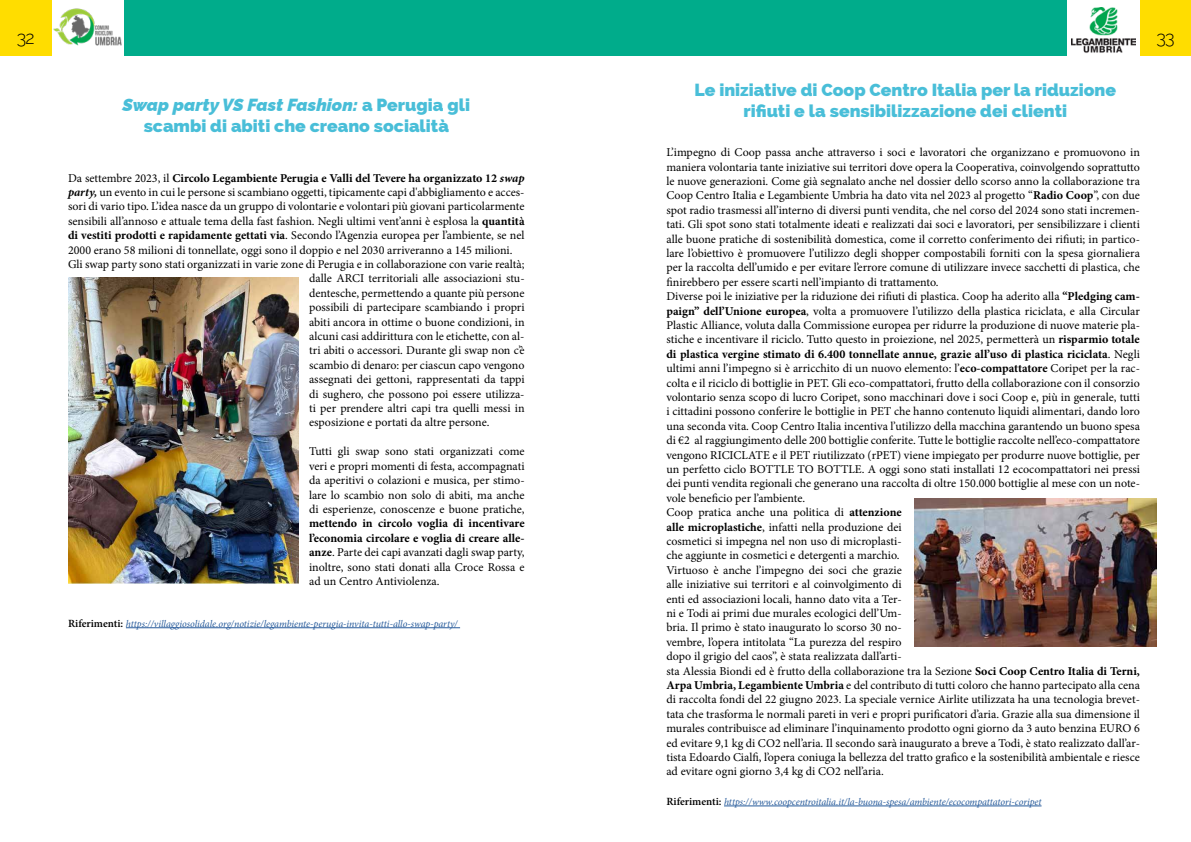
<style>
.page{position:relative;width:1191px;height:842px;background:#fff}
.page>*{position:absolute;margin:0;border:0;box-sizing:border-box;transform-origin:0 0}
.t1{font:300 18px "Raleway";color:#000}
.t2{font:800 17.5px/21px "Raleway";color:#49bed8;text-align:center}
.t3{font:12px/14.4px "Minion Pro";color:#000;text-align:justify}
.t4{font:700 12px "Minion Pro";color:#000}
.t5{font:italic 10px "Minion Pro";letter-spacing:-.005em;color:#275b9b}
.s1{font-weight:900;font-style:italic}
.s2{font-weight:400}
.s3{font-style:italic}
.s4{font-weight:700;font-style:italic}
.s5{font-weight:700}
.s6{font-weight:600;font-style:normal;font-size:11px;color:#000}
</style>
<div class="page">
<div style="left:124px;top:0;width:472px;height:56px;background:#00ac8b"></div>
<div style="left:0;top:0;width:51px;height:56px;background:#fd0"></div>
<div style="left:596px;top:0;width:471px;height:56px;background:#00ac8b"></div>
<div style="left:1140px;top:0;width:51px;height:56px;background:#fd0"></div>
<img style="left:1071px;top:7px;width:64px;height:46px">
<img style="left:53px;top:8px;width:69px;height:38px">
<img style="left:68px;top:278px;width:230px;height:306px">
<hr style="left:126px;top:627px;width:334px;height:1px;background:#275b9b">
<img style="left:914px;top:499px;width:242px;height:147px">
<hr style="left:724px;top:806px;width:317px;height:1px;background:#275b9b">
<h1 class="t1" style="left:17px;top:24px;width:19px">32</h1>
<h1 class="t1" style="left:1156px;top:24px;width:20px">33</h1>
<h2 class="t2" style="left:123px;top:95px;width:349px"><span class="s1">Swap party VS Fast Fashion:</span> a Perugia gli scambi di abiti che creano socialità</h2>
<p class="t4" style="left:68px;top:169px;width:458px"><span class="s2">Da settembre 2023, il</span> Circolo Legambiente Perugia e Valli del Tevere ha organizzato 12 <span class="s3">swap</span></p>
<p class="t3" style="left:68px;top:185px;width:458px"><span class="s4">party,</span> un evento in cui le persone si scambiano oggetti, tipicamente capi d'abbigliamento e acces-</p>
<p class="t3" style="left:68px;top:199px;width:458px">sori di vario tipo. L’idea nasce da un gruppo di volontarie e volontari più giovani particolarmente</p>
<p class="t3" style="left:68px;top:214px;width:458px">sensibili all’annoso e attuale tema della fast fashion. Negli ultimi vent’anni è esplosa la <span class="s5">quantità</span></p>
<p class="t3" style="left:68px;top:228px;width:458px"><span class="s5">di vestiti prodotti e rapidamente gettati via</span>. Secondo l’Agenzia europea per l’ambiente, se nel</p>
<p class="t3" style="left:68px;top:243px;width:446px">2000 erano 58 milioni di tonnellate, oggi sono il doppio e nel 2030 arriveranno a 145 milioni.</p>
<p class="t3" style="left:68px;top:257px;width:458px">Gli swap party sono stati organizzati in varie zone di Perugia e in collaborazione con varie realtà;</p>
<p class="t3" style="left:309px;top:271px;width:217px">dalle ARCI territoriali alle associazioni stu-</p>
<p class="t3" style="left:309px;top:286px;width:217px">dentesche, permettendo a quante più persone</p>
<p class="t3" style="left:309px;top:300px;width:217px">possibili di partecipare scambiando i propri</p>
<p class="t3" style="left:309px;top:315px;width:217px">abiti ancora in ottime o buone condizioni, in</p>
<p class="t3" style="left:309px;top:329px;width:217px">alcuni casi addirittura con le etichette, con al-</p>
<p class="t3" style="left:309px;top:343px;width:217px">tri abiti o accessori. Durante gli swap non c’è</p>
<p class="t3" style="left:309px;top:358px;width:217px">scambio di denaro: per ciascun capo vengono</p>
<p class="t3" style="left:309px;top:372px;width:217px">assegnati dei gettoni, rappresentati da tappi</p>
<p class="t3" style="left:309px;top:387px;width:217px">di sughero, che possono poi essere utilizza-</p>
<p class="t3" style="left:309px;top:401px;width:217px">ti per prendere altri capi tra quelli messi in</p>
<p class="t3" style="left:309px;top:415px;width:182px">esposizione e portati da altre persone.</p>
<p class="t3" style="left:309px;top:444px;width:217px">Tutti gli swap sono stati organizzati come veri e propri momenti di festa, accompagnati da aperitivi o colazioni e musica, per stimo&shy;lare lo scambio non solo di abiti, ma anche di esperienze, conoscenze e buone pratiche,</p>
<p class="t3" style="left:309px;top:516px;width:217px"><span class="s5">mettendo in circolo voglia di incentivare l’economia circolare e voglia di creare alle&shy;anze</span>. Parte dei capi avanzati dagli swap party, inoltre, sono stati donati alla Croce Rossa e ad un Centro Antiviolenza.</p>
<p class="t5" style="left:68px;top:617px;width:391px"><span class="s6">Riferimenti:</span> https://villaggiosolidale.org/notizie/legambiente-perugia-invita-tutti-allo-swap-party/</p>
<h2 class="t2" style="left:694px;top:79px;width:423px">Le iniziative di Coop Centro Italia per la riduzione rifiuti e la sensibilizzazione dei clienti</h2>
<p class="t3" style="left:666px;top:145px;width:475px;text-align:left">L’impegno di Coop passa anche attraverso i soci e lavoratori che organizzano e promuovono in maniera volontaria tante iniziative sui territori dove opera la Cooperativa, coinvolgendo soprattutto le nuove generazioni. Come già segnalato anche nel dossier dello scorso anno la collaborazione tra Coop Centro Italia e Legambiente Umbria ha dato vita nel 2023 al progetto “<span class="s5">Radio Coop</span>”, con due spot radio trasmessi all’interno di diversi punti vendita, che nel corso del 2024 sono stati incremen&shy;tati. Gli spot sono stati totalmente ideati e realizzati dai soci e lavoratori, per sensibilizzare i clienti alle buone pratiche di sostenibilità domestica, come il corretto conferimento dei rifiuti; in partico&shy;lare l’obiettivo è promuovere l’utilizzo degli shopper compostabili forniti con la spesa giornaliera per la raccolta dell’umido e per evitare l’errore comune di utilizzare invece sacchetti di plastica, che finirebbero per essere scarti nell’impianto di trattamento.<br>Diverse poi le iniziative per la riduzione dei rifiuti di plastica. Coop ha aderito alla <span class="s5">“Pledging cam&shy;paign” dell’Unione europea</span>, volta a promuovere l’utilizzo della plastica riciclata, e alla Circular Plastic Alliance, voluta dalla Commissione europea per ridurre la produzione di nuove materie pla&shy;stiche e incentivare il riciclo. Tutto questo in proiezione, nel 2025, permetterà un <span class="s5">risparmio totale di plastica vergine stimato di 6.400 tonnellate annue, grazie all’uso di plastica riciclata</span>. Negli ultimi anni l’impegno si è arricchito di un nuovo elemento: l’<span class="s5">eco-compattatore</span> Coripet per la rac&shy;colta e il riciclo di bottiglie in PET. Gli eco-compattatori, frutto della collaborazione con il consorzio volontario senza scopo di lucro Coripet, sono macchinari dove i soci Coop e, più in generale, tutti i cittadini possono conferire le bottiglie in PET che hanno contenuto liquidi alimentari, dando loro una seconda vita. Coop Centro Italia incentiva l’utilizzo della macchina garantendo un buono spesa di €2 al raggiungimento delle 200 bottiglie conferite. Tutte le bottiglie raccolte nell’eco-compattatore vengono RICICLATE e il PET riutilizzato (rPET) viene impiegato per produrre nuove bottiglie, per un perfetto ciclo BOTTLE TO BOTTLE. A oggi sono stati installati 12 ecocompattatori nei pressi dei punti vendita regionali che generano una raccolta di oltre 150.000 bottiglie al mese con un note&shy;vole beneficio per l’ambiente.<br>Coop pratica anche una politica di <span class="s5">attenzione<br>alle microplastiche</span>, infatti nella produzione dei<br>cosmetici si impegna nel non uso di microplasti-<br>che aggiunte in cosmetici e detergenti a marchio.<br>Virtuoso è anche l’impegno dei soci che grazie<br>alle iniziative sui territori e al coinvolgimento di<br>enti ed associazioni locali, hanno dato vita a Ter-<br>ni e Todi ai primi due murales ecologici dell’Um-<br>bria. Il primo è stato inaugurato lo scorso 30 no-<br>vembre, l’opera intitolata “La purezza del respiro<br>dopo il grigio del caos”, è stata realizzata dall’arti-<br>sta Alessia Biondi ed è frutto della collaborazione tra la Sezione <span class="s5">Soci Coop Centro Italia di Terni, Arpa Umbria, Legambiente Umbria</span> e del contributo di tutti coloro che hanno partecipato alla cena di raccolta fondi del 22 giugno 2023. La speciale vernice Airlite utilizzata ha una tecnologia brevet&shy;tata che trasforma le normali pareti in veri e propri purificatori d’aria. Grazie alla sua dimensione il murales contribuisce ad eliminare l’inquinamento prodotto ogni giorno da 3 auto benzina EURO 6 ed evitare 9,1 kg di CO2 nell’aria. Il secondo sarà inaugurato a breve a Todi, è stato realizzato dall’ar&shy;tista Edoardo Cialfi, l’opera coniuga la bellezza del tratto grafico e la sostenibilità ambientale e riesce ad evitare ogni giorno 3,4 kg di CO2 nell’aria.</p>
<p class="t5" style="left:666px;top:795px;width:377px"><span class="s6">Riferimenti:</span> https://www.coopcentroitalia.it/la-buona-spesa/ambiente/ecocompattatori-coripet</p>
</div>
